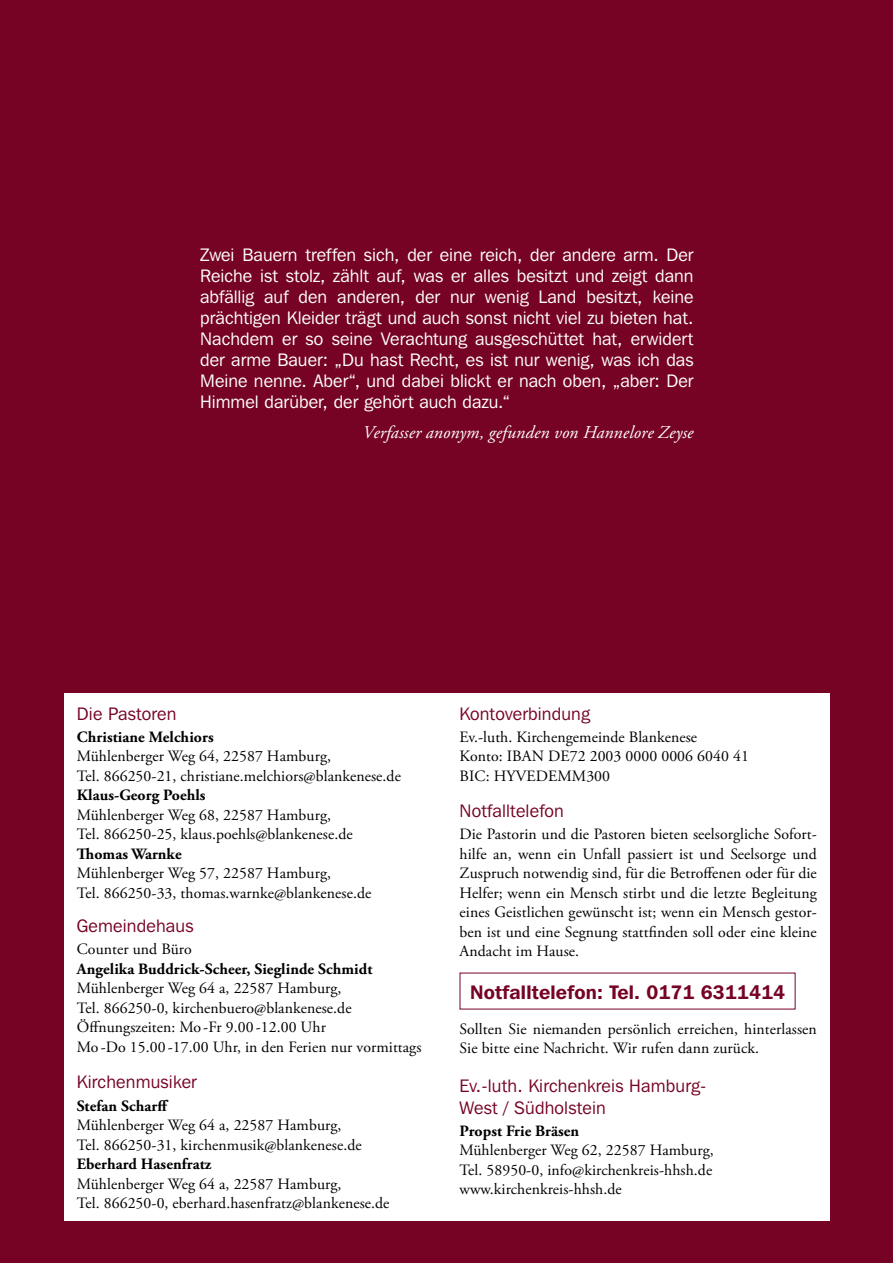
<style>
.page{position:relative;width:893px;height:1263px;background:#760324}
.page>*{position:absolute;margin:0;border:0;box-sizing:border-box;transform-origin:0 0}
.t1{font:600 19.5px "Franklin Gothic IT Cby BT";letter-spacing:.01em;color:#760324}
.t2{font:18px/21px "Franklin Gothic IT Cby BT";color:#fff;text-align:justify}
.t3{font:18px/21.8px "Franklin Gothic IT Cby BT";letter-spacing:.01em;color:#760324}
.t4{font:italic 18px "Adobe Garamond Pro";letter-spacing:.005em;color:#fff}
.t5{font:15.75px/19.5px "Adobe Garamond Pro";letter-spacing:.005em;color:#000}
.t6{font:700 15.75px "Adobe Garamond Pro";letter-spacing:.005em;color:#000}
</style>
<div class="page">
<div style="left:64px;top:693px;width:766px;height:527px;background:#fff"></div>
<p class="t2" style="left:200px;top:244px;width:495px">Zwei Bauern treffen sich, der eine reich, der andere arm. Der Reiche ist stolz, zählt auf, was er alles besitzt und zeigt dann abfällig auf den anderen, der nur wenig Land besitzt, keine prächtigen Kleider trägt und auch sonst nicht viel zu bieten hat.<br>Nachdem er so seine Verachtung ausgeschüttet hat, erwidert der arme Bauer: „Du hast Recht, es ist nur wenig, was ich das Meine nenne. Aber“, und dabei blickt er nach oben, „aber: Der Himmel darüber, der gehört auch dazu.“</p>
<p class="t4" style="left:363px;top:421px;width:332px">Verfasser anonym, gefunden von Hannelore Zeyse</p>
<p class="t3" style="left:77px;top:702px;width:101px">Die Pastoren</p>
<p class="t6" style="left:77px;top:727px;width:138px">Christiane Melchiors</p>
<p class="t5" style="left:77px;top:747px;width:325px">Mühlenberger Weg 64, 22587 Hamburg,<br>Tel. 866250-21, christiane.melchiors@blankenese.de</p>
<p class="t6" style="left:77px;top:786px;width:130px">Klaus-Georg Poehls</p>
<p class="t5" style="left:77px;top:805px;width:277px">Mühlenberger Weg 68, 22587 Hamburg,<br>Tel. 866250-25, klaus.poehls@blankenese.de</p>
<p class="t6" style="left:77px;top:844px;width:106px">Thomas Warnke</p>
<p class="t5" style="left:77px;top:864px;width:296px">Mühlenberger Weg 57, 22587 Hamburg,<br>Tel. 866250-33, thomas.warnke@blankenese.de</p>
<p class="t3" style="left:77px;top:915px;width:118px">Gemeindehaus</p>
<p class="t5" style="left:77px;top:940px;width:116px">Counter und Büro</p>
<p class="t6" style="left:77px;top:960px;width:297px">Angelika Buddrick-Scheer, Sieglinde Schmidt</p>
<p class="t5" style="left:77px;top:979px;width:346px">Mühlenberger Weg 64 a, 22587 Hamburg,<br>Tel. 866250-0, kirchenbuero@blankenese.de Öffnungszeiten: Mo -Fr 9.00 - 12.00 Uhr<br>Mo -Do 15.00 - 17.00 Uhr, in den Ferien nur vormittags</p>
<p class="t3" style="left:77px;top:1071px;width:121px">Kirchenmusiker</p>
<p class="t6" style="left:77px;top:1096px;width:93px">Stefan Scharff</p>
<p class="t5" style="left:77px;top:1116px;width:286px">Mühlenberger Weg 64 a, 22587 Hamburg,<br>Tel. 866250-31, kirchenmusik@blankenese.de</p>
<p class="t6" style="left:77px;top:1155px;width:136px">Eberhard Hasenfratz</p>
<p class="t5" style="left:77px;top:1174px;width:314px">Mühlenberger Weg 64 a, 22587 Hamburg,<br>Tel. 866250-0, eberhard.hasenfratz@blankenese.de</p>
<p class="t3" style="left:460px;top:702px;width:132px">Kontoverbindung</p>
<p class="t5" style="left:460px;top:727px;width:291px">Ev.-luth. Kirchengemeinde Blankenese<br>Konto: IBAN DE72 2003 0000 0006 6040 41<br>BIC: HYVEDEMM300</p>
<p class="t3" style="left:460px;top:800px;width:106px">Notfalltelefon</p>
<p class="t5" style="left:460px;top:825px;width:359px;text-align:justify">Die Pastorin und die Pastoren bieten seelsorgliche Sofort&shy;hilfe an, wenn ein Unfall passiert ist und Seelsorge und Zuspruch notwendig sind, für die Betroffenen oder für die Helfer; wenn ein Mensch stirbt und die letzte Begleitung eines Geistlichen gewünscht ist; wenn ein Mensch gestor&shy;ben ist und eine Segnung stattfinden soll oder eine kleine Andacht im Hause.</p>
<p class="t1" style="left:470px;top:980px;width:316px">Notfalltelefon: Tel. 0171 6311414</p>
<p class="t5" style="left:460px;top:1019px;width:359px">Sollten Sie niemanden persönlich erreichen, hinterlassen<br>Sie bitte eine Nachricht. Wir rufen dann zurück.</p>
<p class="t3" style="left:460px;top:1074px;width:248px">Ev.-luth. Kirchenkreis Hamburg-<br>West / Südholstein</p>
<p class="t6" style="left:460px;top:1121px;width:121px">Propst Frie Bräsen</p>
<p class="t5" style="left:460px;top:1141px;width:256px;text-align:justify">Mühlenberger Weg 62, 22587 Hamburg, Tel. 58950-0, info@kirchenkreis-hhsh.de www.kirchenkreis-hhsh.de</p>
</div>
